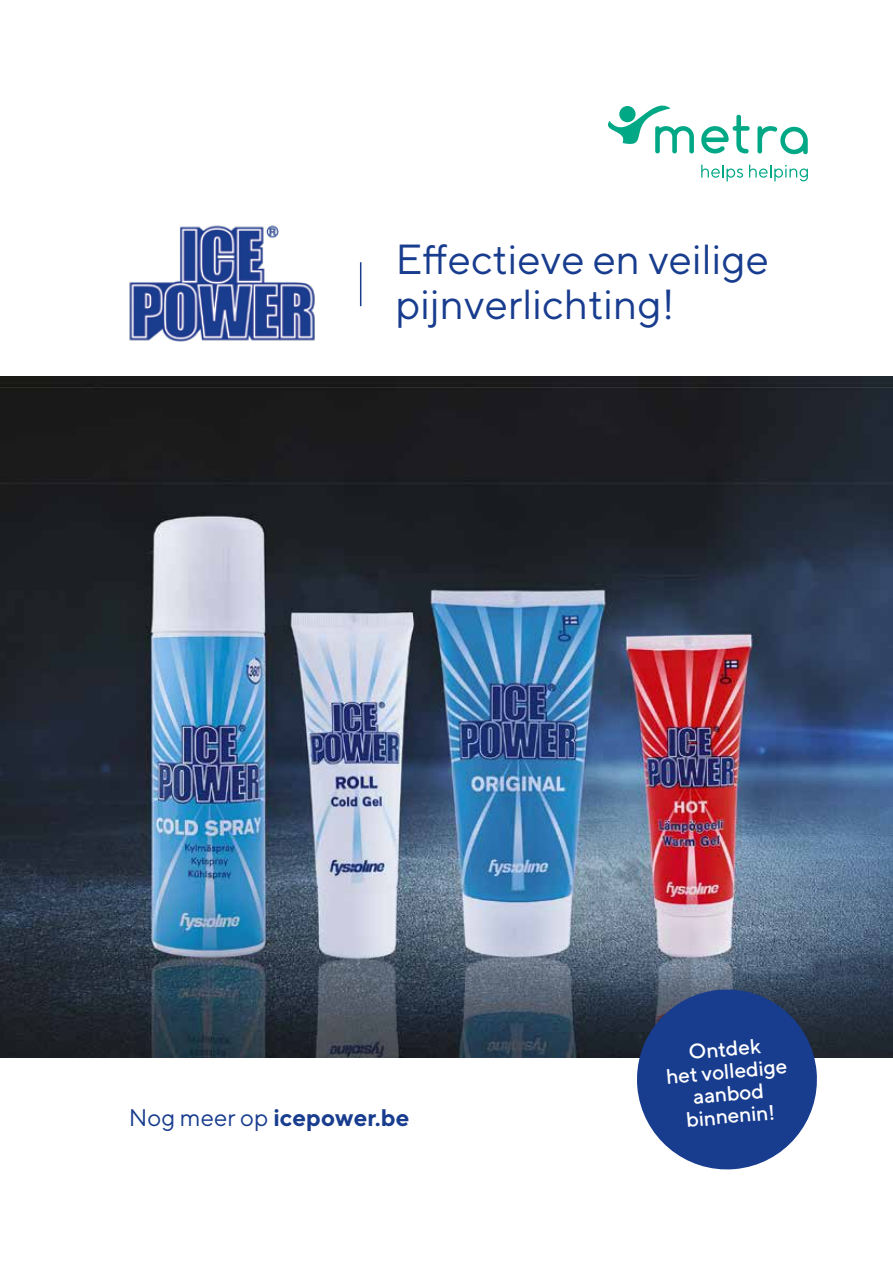
<style>
.page{position:relative;width:893px;height:1263px;background:#fff}
.page>*{position:absolute;margin:0;border:0;box-sizing:border-box;transform-origin:0 0}
.t1{font:42px/45px "TT Norms";color:#183c8e}
.t2{font:700 24px "TT Norms";color:#183c8e}
.t3{font:500 21px/22.5px "TT Norms";color:#fff;text-align:center}
.s1{font-weight:400}
</style>
<div class="page">
<img style="left:129px;top:225px;width:186px;height:117px">
<hr style="left:360px;top:262px;width:1px;height:44px;background:#183c8e">
<img style="left:0;top:377px;width:893px;height:680px">
<svg style="left:633px;top:985px;width:188px;height:185px"></svg>
<svg style="left:608px;top:106px;width:86px;height:48px"></svg>
<svg style="left:701px;top:114px;width:49px;height:39px"></svg>
<svg style="left:757px;top:126px;width:51px;height:28px"></svg>
<svg style="left:701px;top:165px;width:42px;height:16px"></svg>
<svg style="left:749px;top:165px;width:59px;height:16px"></svg>
<p class="t1" style="left:395px;top:236px;width:375px">Effectieve en veilige pijnverlichting!</p>
<p class="t2" style="left:129px;top:1102px;width:282px"><span class="s1">Nog meer op</span> icepower.be</p>
<p class="t3" style="left:663px;top:1042px;width:123px;rotate:-5deg">Ontdek<br>het volledige aanbod binnenin!</p>
</div>
